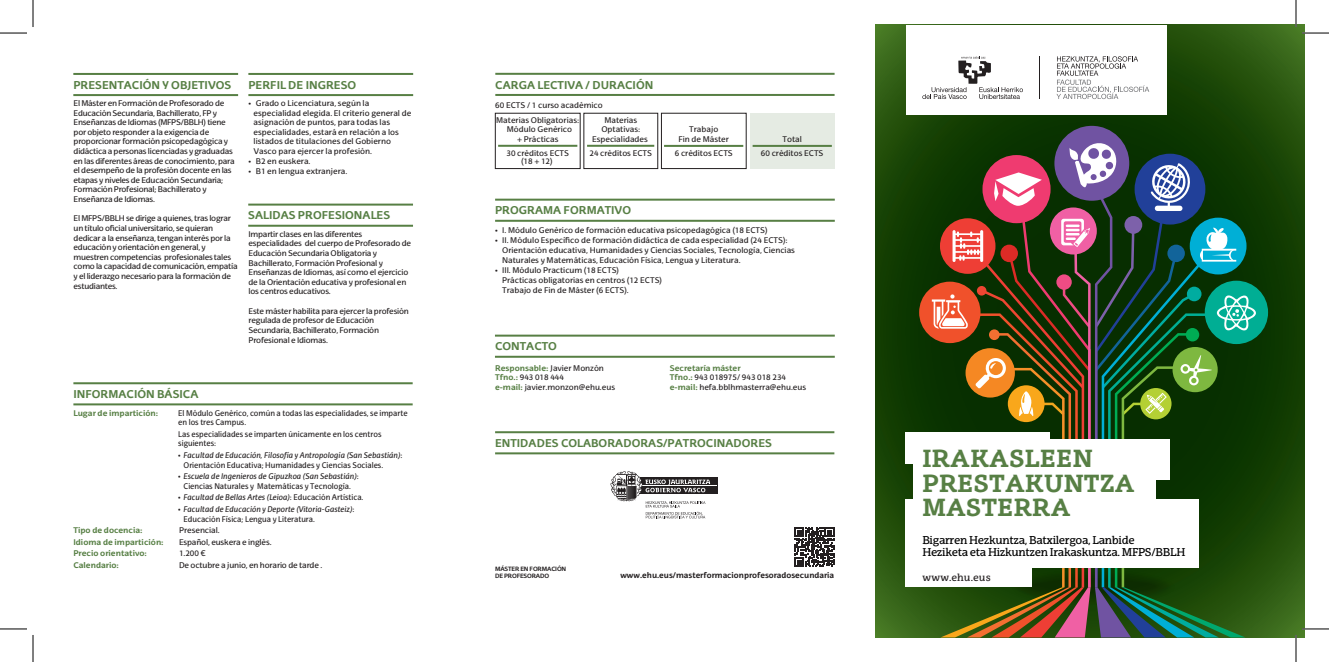
<style>
.page{position:relative;width:1329px;height:662px;background:#fff}
.page>*{position:absolute;margin:0;border:0;box-sizing:border-box;transform-origin:0 0}
.t1{font:700 24px/24px "EHU Serif";letter-spacing:.01em;color:#577f44}
.t2{font:700 11px "EHU Sans";color:#577f44}
.t3{font:11px/12px "EHU Serif";letter-spacing:-.03em;color:#000001}
.t4{font:10px "EHU Serif";letter-spacing:.005em;color:#231f20}
.t5{font:8px/9.6px "EHU Sans";letter-spacing:-.015em;color:#231f20}
.t6{font:italic 8px/9.6px "EHU Sans";color:#231f20;scale:.93 1}
.t7{font:8px/9.6px "EHU Sans";letter-spacing:-.015em;color:#231f20;scale:.93 1}
.t8{font:700 8px "EHU Sans";color:#577f44}
.t9{font:700 8px "EHU Sans";color:#231f20}
.t10{font:700 6px/7.2px "EHU Sans";letter-spacing:-.025em;color:#231f20}
.s1{font-style:normal}
.s2{font-style:italic}
.s3{font-weight:700;color:#577f44}
</style>
<div class="page">
<svg style="left:875px;top:24px;width:429px;height:613px;background:#1d4809"></svg>
<div style="left:919px;top:281px;width:61px;height:62px;background:#f0512b;border-radius:50%"></div>
<div style="left:1205px;top:280px;width:63px;height:64px;background:#00ae94;border-radius:50%"></div>
<div style="left:1054px;top:126px;width:75px;height:75px;background:#7053a2;border-radius:50%"></div>
<svg style="left:932px;top:141px;width:324px;height:496px;background:#3e4f2e"></svg>
<hr style="left:73px;top:73px;width:165px;height:2px;background:#577f44">
<hr style="left:73px;top:94px;width:165px;height:2px;background:#577f44">
<hr style="left:73px;top:382px;width:340px;height:2px;background:#577f44">
<hr style="left:73px;top:403px;width:340px;height:2px;background:#577f44">
<hr style="left:495px;top:73px;width:339px;height:2px;background:#577f44">
<hr style="left:495px;top:94px;width:339px;height:2px;background:#577f44">
<hr style="left:498px;top:145px;width:79px;height:2px;background:#577f44">
<div style="left:495px;top:113px;width:85px;height:56px;border:1px solid #231f20"></div>
<hr style="left:664px;top:145px;width:79px;height:2px;background:#577f44">
<div style="left:661px;top:113px;width:85px;height:56px;border:1px solid #231f20"></div>
<hr style="left:587px;top:145px;width:67px;height:2px;background:#577f44">
<div style="left:584px;top:113px;width:74px;height:56px;border:1px solid #231f20"></div>
<div style="left:750px;top:113px;width:84px;height:55px;background:#e5ebe3"></div>
<hr style="left:753px;top:145px;width:79px;height:2px;background:#577f44">
<hr style="left:248px;top:73px;width:165px;height:2px;background:#577f44">
<hr style="left:248px;top:94px;width:165px;height:2px;background:#577f44">
<hr style="left:248px;top:203px;width:165px;height:2px;background:#577f44">
<hr style="left:248px;top:224px;width:165px;height:2px;background:#577f44">
<hr style="left:495px;top:198px;width:340px;height:2px;background:#577f44">
<hr style="left:495px;top:220px;width:340px;height:2px;background:#577f44">
<hr style="left:495px;top:431px;width:339px;height:2px;background:#577f44">
<hr style="left:495px;top:452px;width:339px;height:2px;background:#577f44">
<hr style="left:495px;top:334px;width:340px;height:2px;background:#577f44">
<hr style="left:495px;top:355px;width:340px;height:2px;background:#577f44">
<div style="left:906px;top:525px;width:126px;height:62px;background:#fff"></div>
<div style="left:906px;top:498px;width:293px;height:68px;background:#fff"></div>
<div style="left:906px;top:432px;width:144px;height:31px;background:#fff"></div>
<div style="left:1009px;top:439px;width:161px;height:40px;background:#fff"></div>
<div style="left:913px;top:449px;width:242px;height:64px;background:#fff"></div>
<svg style="left:717px;top:477px;width:1px;height:17px"></svg>
<div style="left:634px;top:477px;width:83px;height:17px;background:#231f20"></div>
<hr style="left:634px;top:485px;width:83px;height:1px;background:#fff">
<svg style="left:610px;top:471px;width:100px;height:47px"></svg>
<svg style="left:794px;top:527px;width:40px;height:39px"></svg>
<div style="left:906px;top:25px;width:260px;height:89px;background:#fff"></div>
<svg style="left:1056px;top:56px;width:93px;height:43px"></svg>
<svg style="left:922px;top:56px;width:101px;height:43px"></svg>
<hr style="left:1039px;top:56px;width:1px;height:43px;background:#231f20">
<hr style="left:1302px;top:32px;width:27px;height:2px;background:#fff">
<svg style="left:0;top:33px;width:27px;height:1px"></svg>
<svg style="left:1302px;top:33px;width:27px;height:1px"></svg>
<svg style="left:0;top:628px;width:27px;height:1px"></svg>
<svg style="left:33px;top:0;width:1px;height:27px"></svg>
<svg style="left:33px;top:635px;width:1px;height:26px"></svg>
<svg style="left:1295px;top:0;width:2px;height:27px"></svg>
<svg style="left:1295px;top:628px;width:34px;height:33px"></svg>
<h2 class="t2" style="left:73px;top:78px;width:159px">PRESENTACIÓN Y OBJETIVOS</h2>
<p class="t5" style="left:74px;top:98px;width:163px">El Máster en Formación de Profesorado de Educación Secundaria, Bachillerato, FP y Enseñanzas de Idiomas (MFPS/BBLH) tiene por objeto responder a la exigencia de proporcionar formación psicopedagógica y didáctica a personas licenciadas y graduadas en las diferentes áreas de conocimiento, para el desempeño de la profesión docente en las etapas y niveles de Educación Secundaria; Formación Profesional; Bachillerato y Enseñanza de Idiomas.</p>
<p class="t5" style="left:74px;top:213px;width:165px">El MFPS/BBLH se dirige a quienes, tras lograr un título oficial universitario, se quieran dedicar a la enseñanza, tengan interés por la educación y orientación en general, y muestren competencias profesionales tales como la capacidad de comunicación, empatía y el liderazgo necesario para la formación de estudiantes.</p>
<h2 class="t2" style="left:248px;top:78px;width:109px">PERFIL DE INGRESO</h2>
<p class="t5" style="left:254px;top:98px;width:159px;text-indent:-5px">• Grado o Licenciatura, según la especialidad elegida. El criterio general de asignación de puntos, para todas las especialidades, estará en relación a los listados de titulaciones del Gobierno Vasco para ejercer la profesión.</p>
<p class="t5" style="left:249px;top:156px;width:63px">• B2 en euskera.</p>
<p class="t5" style="left:249px;top:166px;width:100px">• B1 en lengua extranjera.</p>
<h2 class="t2" style="left:248px;top:208px;width:143px">SALIDAS PROFESIONALES</h2>
<p class="t5" style="left:248px;top:229px;width:164px">Impartir clases en las diferentes especialidades del cuerpo de Profesorado de Educación Secundaria Obligatoria y Bachillerato, Formación Profesional y Enseñanzas de Idiomas, así como el ejercicio de la Orientación educativa y profesional en los centros educativos.</p>
<p class="t5" style="left:248px;top:306px;width:162px">Este máster habilita para ejercer la profesión regulada de profesor de Educación Secundaria, Bachillerato, Formación Profesional e Idiomas.</p>
<h2 class="t2" style="left:73px;top:387px;width:127px">INFORMACIÓN BÁSICA</h2>
<p class="t8" style="left:73px;top:407px;width:86px">Lugar de impartición:</p>
<p class="t7" style="left:178px;top:407px;width:248px">El Módulo Genérico, común a todas las especialidades, se imparte en los tres Campus.</p>
<p class="t7" style="left:178px;top:429px;width:220px">Las especialidades se imparten únicamente en los centros siguientes:</p>
<p class="t6" style="left:184px;top:450px;width:237px;text-indent:-5px"><span class="s1">•</span> Facultad de Educación, Filosofía y Antropología (San Sebastián)<span class="s1">:<br>Orientación Educativa; Humanidades y Ciencias Sociales.</span></p>
<p class="t7" style="left:178px;top:471px;width:196px;text-align:center">• <span class="s2">Escuela de Ingenieros de Gipuzkoa (San Sebastián)</span>:<br>Ciencias Naturales y Matemáticas y Tecnología.</p>
<p class="t6" style="left:178px;top:492px;width:200px"><span class="s1">•</span> Facultad de Bellas Artes (Leioa)<span class="s1">: Educación Artística.</span></p>
<p class="t6" style="left:184px;top:504px;width:185px;text-indent:-5px"><span class="s1">•</span> Facultad de Educación y Deporte (Vitoria-Gasteiz)<span class="s1">:<br>Educación Física; Lengua y Literatura.</span></p>
<p class="t8" style="left:73px;top:525px;width:71px">Tipo de docencia:</p>
<p class="t5" style="left:179px;top:525px;width:42px">Presencial.</p>
<p class="t8" style="left:73px;top:536px;width:92px">Idioma de impartición:</p>
<p class="t5" style="left:179px;top:537px;width:94px">Español, euskera e inglés.</p>
<p class="t8" style="left:73px;top:548px;width:75px">Precio orientativo:</p>
<p class="t5" style="left:179px;top:548px;width:28px">1.200 €</p>
<p class="t8" style="left:73px;top:560px;width:47px">Calendario:</p>
<p class="t5" style="left:179px;top:560px;width:145px">De octubre a junio, en horario de tarde .</p>
<h2 class="t2" style="left:495px;top:78px;width:159px">CARGA LECTIVA / DURACIÓN</h2>
<p class="t5" style="left:496px;top:115px;width:85px;text-align:center">Materias Obligatorias:<br>Módulo Genérico<br>+ Prácticas</p>
<p class="t5" style="left:506px;top:149px;width:64px;line-height:8px;text-align:center">30 créditos ECTS (18 + 12)</p>
<p class="t5" style="left:495px;top:100px;width:109px">60 ECTS / 1 curso académico</p>
<p class="t5" style="left:592px;top:115px;width:57px;text-align:center">Materias<br>Optativas:<br>Especialidades</p>
<p class="t5" style="left:589px;top:148px;width:64px">24 créditos ECTS</p>
<p class="t5" style="left:679px;top:125px;width:52px;text-align:center">Trabajo<br>Fin de Máster</p>
<p class="t5" style="left:675px;top:148px;width:59px">6 créditos ECTS</p>
<p class="t5" style="left:761px;top:132px;width:64px;line-height:14px;text-align:center">Total<br>60 créditos ECTS</p>
<h2 class="t2" style="left:495px;top:203px;width:137px">PROGRAMA FORMATIVO</h2>
<p class="t5" style="left:495px;top:225px;width:274px">• I. Módulo Genérico de formación educativa psicopedagógica (18 ECTS)</p>
<p class="t5" style="left:502px;top:234px;width:294px;line-height:10px;text-indent:-7px">• II. Módulo Específico de formación didáctica de cada especialidad (24 ECTS):<br>Orientación educativa, Humanidades y Ciencias Sociales, Tecnología, Ciencias<br>Naturales y Matemáticas, Educación Física, Lengua y Literatura.</p>
<p class="t5" style="left:502px;top:264px;width:161px;line-height:10px;text-indent:-7px">• III. Módulo Practicum (18 ECTS)<br>Prácticas obligatorias en centros (12 ECTS)<br>Trabajo de Fin de Máster (6 ECTS).</p>
<h2 class="t2" style="left:495px;top:339px;width:63px">CONTACTO</h2>
<p class="t5" style="left:495px;top:363px;width:121px"><span class="s3">Responsable:</span> Javier Monzón<br><span class="s3">Tfno.:</span> 943 018 444<br><span class="s3">e-mail:</span> javier.monzon@ehu.eus</p>
<p class="t5" style="left:670px;top:363px;width:138px"><span class="s3">Secretaría máster<br>Tfno.:</span> 943 018975/ 943 018 234 <span class="s3">e-mail:</span> hefa.bblhmasterra@ehu.eus</p>
<h2 class="t2" style="left:495px;top:436px;width:278px">ENTIDADES COLABORADORAS/PATROCINADORES</h2>
<h1 class="t1" style="left:922px;top:446px;width:214px">IRAKASLEEN<br>PRESTAKUNTZA<br>MASTERRA</h1>
<h2 class="t3" style="left:922px;top:534px;width:265px">Bigarren Hezkuntza, Batxilergoa, Lanbide<br>Heziketa eta Hizkuntzen Irakaskuntza. MFPS/BBLH</h2>
<p class="t10" style="left:495px;top:564px;width:73px">MÁSTER EN FORMACIÓN<br>DE PROFESORADO</p>
<p class="t9" style="left:620px;top:569px;width:215px">www.ehu.eus/masterformacionprofesoradosecundaria</p>
<p class="t4" style="left:922px;top:571px;width:70px">www.ehu.eus</p>
</div>
